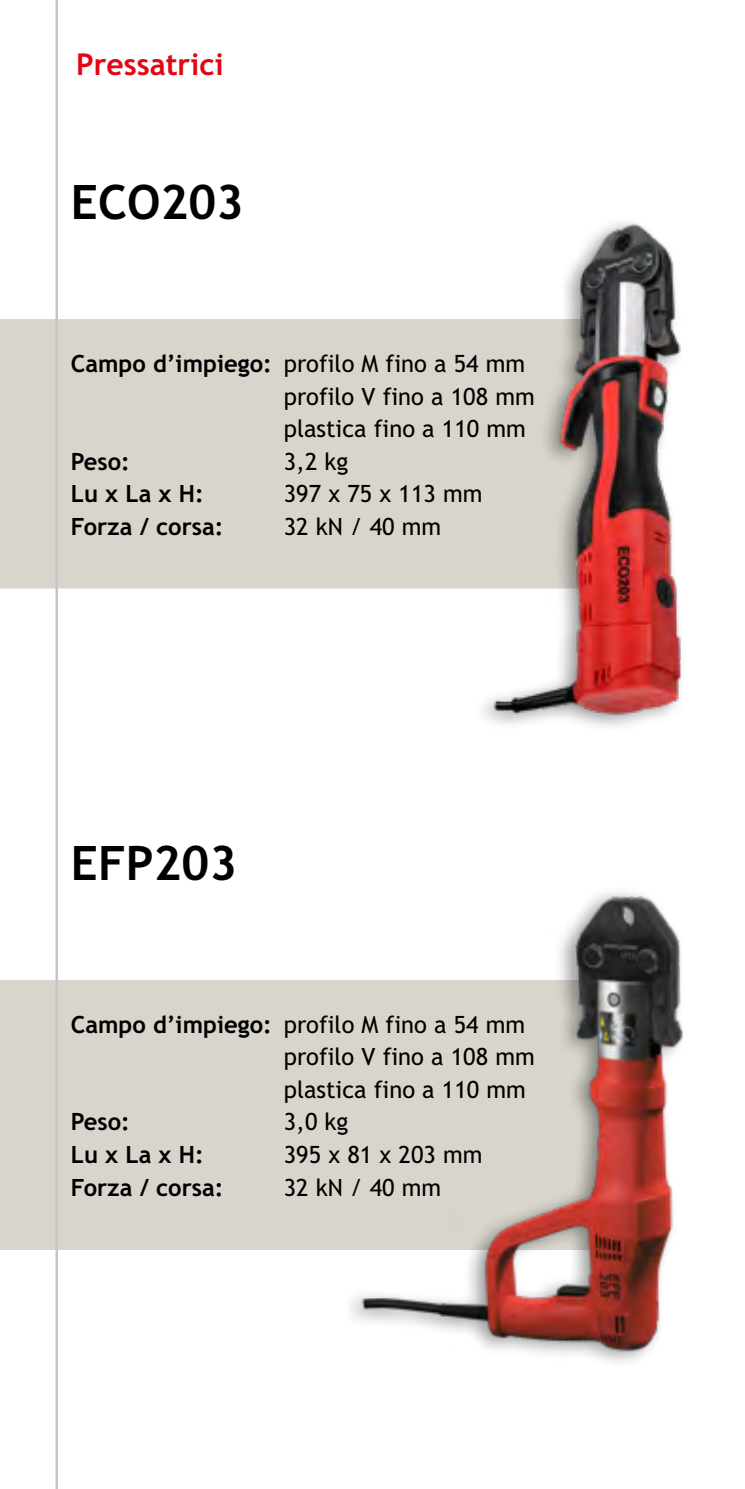
<style>
.page{position:relative;width:745px;height:1489px;background:#fff}
.page>*{position:absolute;margin:0;border:0;box-sizing:border-box;transform-origin:0 0}
.t1{font:700 47.5px "Trebuchet";color:#000}
.t2{font:700 30px "Trebuchet";color:#e30613}
.Text_NP{font:23.75px/32.5px "Trebuchet";color:#000}
.Text_NP-2{font:700 23.75px "Trebuchet";color:#000}
.s1{font-weight:700}
</style>
<div class="page">
<div style="left:0;top:319px;width:437px;height:269px;background:#d8d5cd"></div>
<img style="left:437px;top:222px;width:245px;height:505px">
<div style="left:0;top:979px;width:638px;height:270px;background:#d8d5cd"></div>
<hr style="left:744px;top:979px;width:1px;height:270px;background:#d8d5cd">
<img style="left:228px;top:892px;width:455px;height:471px">
<hr style="left:55px;top:0;width:3px;height:1488px;background:#c6c6c6">
<p class="t2" style="left:76px;top:47px;width:149px">Pressatrici</p>
<p class="t1" style="left:71px;top:175px;width:174px">ECO203</p>
<p class="Text_NP" style="left:283px;top:347px;width:252px;text-indent:-213px"><span class="s1">Campo d’impiego:</span> profilo M fino a 54 mm profilo V fino a 108 mm plastica fino a 110 mm</p>
<p class="Text_NP-2" style="left:71px;top:447px;width:60px">Peso:</p>
<p class="Text_NP" style="left:283px;top:445px;width:66px">3,2 kg</p>
<p class="Text_NP-2" style="left:71px;top:480px;width:134px">Lu x La x H:</p>
<p class="Text_NP" style="left:283px;top:477px;width:200px">397 x 75 x 113 mm</p>
<p class="Text_NP-2" style="left:71px;top:512px;width:154px">Forza / corsa:</p>
<p class="Text_NP" style="left:283px;top:510px;width:159px">32 kN / 40 mm</p>
<p class="t1" style="left:71px;top:835px;width:168px">EFP203</p>
<p class="Text_NP" style="left:283px;top:1008px;width:252px;text-indent:-213px"><span class="s1">Campo d’impiego:</span> profilo M fino a 54 mm profilo V fino a 108 mm plastica fino a 110 mm</p>
<p class="Text_NP-2" style="left:71px;top:1108px;width:60px">Peso:</p>
<p class="Text_NP" style="left:283px;top:1105px;width:66px">3,0 kg</p>
<p class="Text_NP-2" style="left:71px;top:1140px;width:134px">Lu x La x H:</p>
<p class="Text_NP" style="left:283px;top:1138px;width:200px">395 x 81 x 203 mm</p>
<p class="Text_NP-2" style="left:71px;top:1173px;width:154px">Forza / corsa:</p>
<p class="Text_NP" style="left:283px;top:1170px;width:159px">32 kN / 40 mm</p>
</div>
